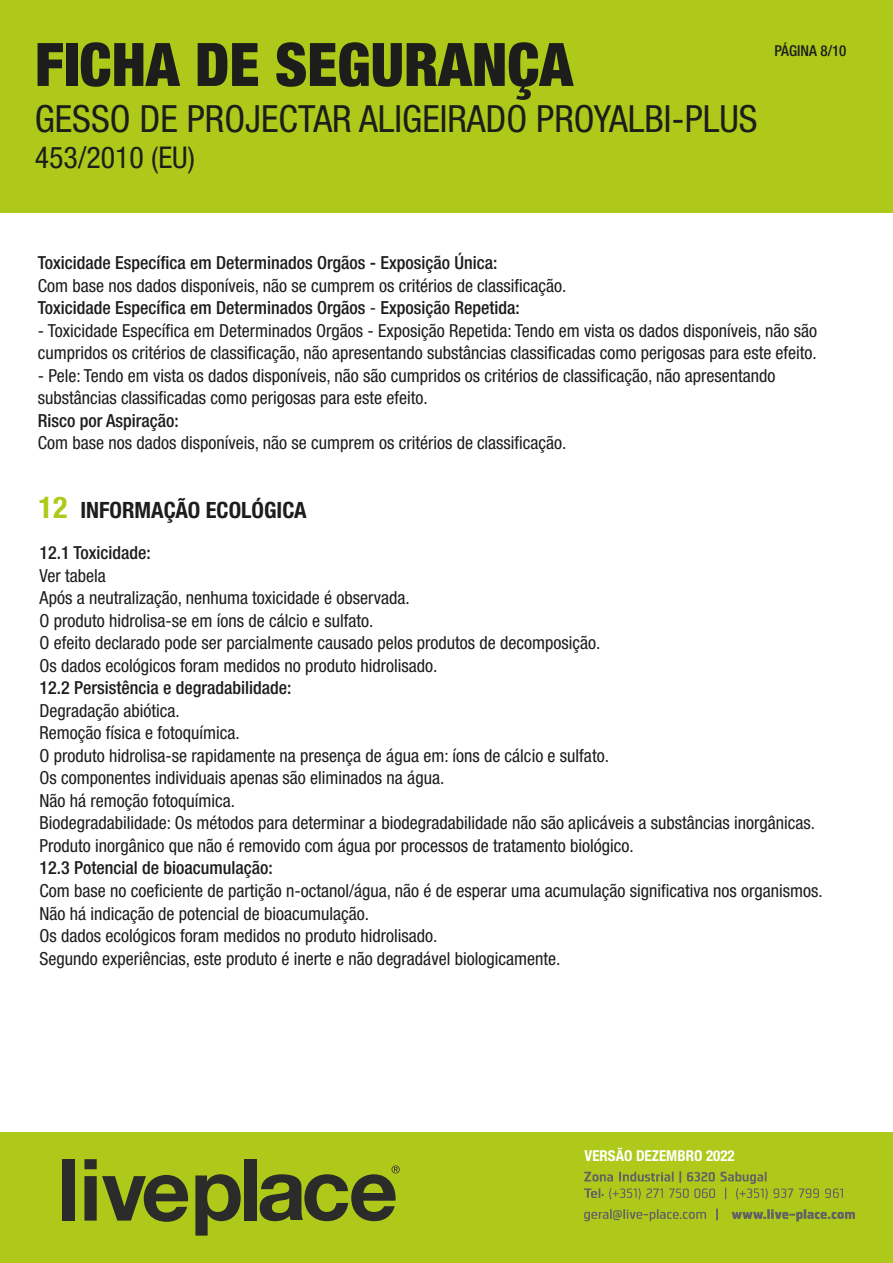
<style>
.page{position:relative;width:893px;height:1263px;background:#fff}
.page>*{position:absolute;margin:0;border:0;box-sizing:border-box;transform-origin:0 0}
.t1{font:900 condensed 60px "Helvetica Neue LT Pro";color:#1d1d1b}
.t2{font:condensed 37.5px "Helvetica Neue LT Pro";color:#1d1d1b}
.t3{font:condensed 30px "Helvetica Neue LT Pro";color:#1d1d1b}
.t4{font:700 condensed 22.5px "Helvetica Neue LT Pro";color:#1d1d1b}
.t5{font:condensed 18px/22.5px "Helvetica Neue LT Pro";color:#1d1d1b}
.t6{font:500 condensed 18px "Helvetica Neue LT Pro";color:#1d1d1b}
.t7{font:700 condensed 15px "Helvetica Neue LT Pro";color:#fff}
.t8{font:500 condensed 15px "Helvetica Neue LT Pro";color:#1d1d1b}
.s1{font-weight:500}
.s2{font-size:30px;color:#aec91a}
</style>
<div class="page">
<div style="left:0;top:0;width:893px;height:212px;background:#aec91a"></div>
<div style="left:0;top:1132px;width:893px;height:131px;background:#aec91a"></div>
<div style="left:62px;top:1159px;width:12px;height:61px;background:#2b2b2a"></div>
<svg style="left:84px;top:1159px;width:105px;height:63px"></svg>
<svg style="left:195px;top:1174px;width:46px;height:61px"></svg>
<div style="left:245px;top:1159px;width:12px;height:61px;background:#2b2b2a"></div>
<svg style="left:260px;top:1165px;width:140px;height:56px"></svg>
<svg style="left:584px;top:1171px;width:209px;height:28px"></svg>
<svg style="left:799px;top:1188px;width:20px;height:10px"></svg>
<svg style="left:825px;top:1188px;width:18px;height:10px"></svg>
<svg style="left:584px;top:1208px;width:134px;height:13px"></svg>
<svg style="left:732px;top:1209px;width:123px;height:12px"></svg>
<h1 class="t1" style="left:35px;top:28px;width:539px">FICHA DE SEGURANÇA</h1>
<h2 class="t2" style="left:35px;top:97px;width:724px">GESSO DE PROJECTAR ALIGEIRADO PROYALBI-PLUS</h2>
<h3 class="t3" style="left:35px;top:140px;width:162px">453/2010 (EU)</h3>
<p class="t8" style="left:774px;top:41px;width:74px">PÁGINA 8/10</p>
<p class="t6" style="left:38px;top:252px;width:461px">Toxicidade Específica em Determinados Orgãos - Exposição Única:</p>
<p class="t5" style="left:38px;top:274px;width:530px">Com base nos dados disponíveis, não se cumprem os critérios de classificação.<br><span class="s1">Toxicidade Específica em Determinados Orgãos</span> - <span class="s1">Exposição Repetida:</span></p>
<p class="t5" style="left:38px;top:319px;width:781px">- Toxicidade Específica em Determinados Orgãos - Exposição Repetida: Tendo em vista os dados disponíveis, não são cumpridos os critérios de classificação, não apresentando substâncias classificadas como perigosas para este efeito.</p>
<p class="t5" style="left:38px;top:364px;width:739px">- Pele: Tendo em vista os dados disponíveis, não são cumpridos os critérios de classificação, não apresentando substâncias classificadas como perigosas para este efeito.</p>
<p class="t6" style="left:38px;top:409px;width:142px">Risco por Aspiração:</p>
<p class="t5" style="left:38px;top:431px;width:530px">Com base nos dados disponíveis, não se cumprem os critérios de classificação.</p>
<p class="t4" style="left:39px;top:496px;width:270px"><span class="s2">12</span> INFORMAÇÃO ECOLÓGICA</p>
<p class="t6" style="left:40px;top:542px;width:113px">12.1 Toxicidade:</p>
<p class="t5" style="left:40px;top:564px;width:562px">Ver tabela<br>Após a neutralização, nenhuma toxicidade é observada.<br>O produto hidrolisa-se em íons de cálcio e sulfato.<br>O efeito declarado pode ser parcialmente causado pelos produtos de decomposição.<br>Os dados ecológicos foram medidos no produto hidrolisado.</p>
<p class="t6" style="left:40px;top:677px;width:253px">12.2 Persistência e degradabilidade:</p>
<p class="t5" style="left:40px;top:699px;width:777px">Degradação abiótica.<br>Remoção física e fotoquímica.<br>O produto hidrolisa-se rapidamente na presença de água em: íons de cálcio e sulfato.<br>Os componentes individuais apenas são eliminados na água.<br>Não há remoção fotoquímica.<br>Biodegradabilidade: Os métodos para determinar a biodegradabilidade não são aplicáveis a substâncias inorgânicas.<br>Produto inorgânico que não é removido com água por processos de tratamento biológico.</p>
<p class="t6" style="left:40px;top:857px;width:235px">12.3 Potencial de bioacumulação:</p>
<p class="t5" style="left:40px;top:879px;width:785px">Com base no coeficiente de partição n-octanol/água, não é de esperar uma acumulação significativa nos organismos.<br>Não há indicação de potencial de bioacumulação.<br>Os dados ecológicos foram medidos no produto hidrolisado.<br>Segundo experiências, este produto é inerte e não degradável biologicamente.</p>
<p class="t7" style="left:585px;top:1146px;width:152px">VERSÃO DEZEMBRO 2022</p>
</div>
